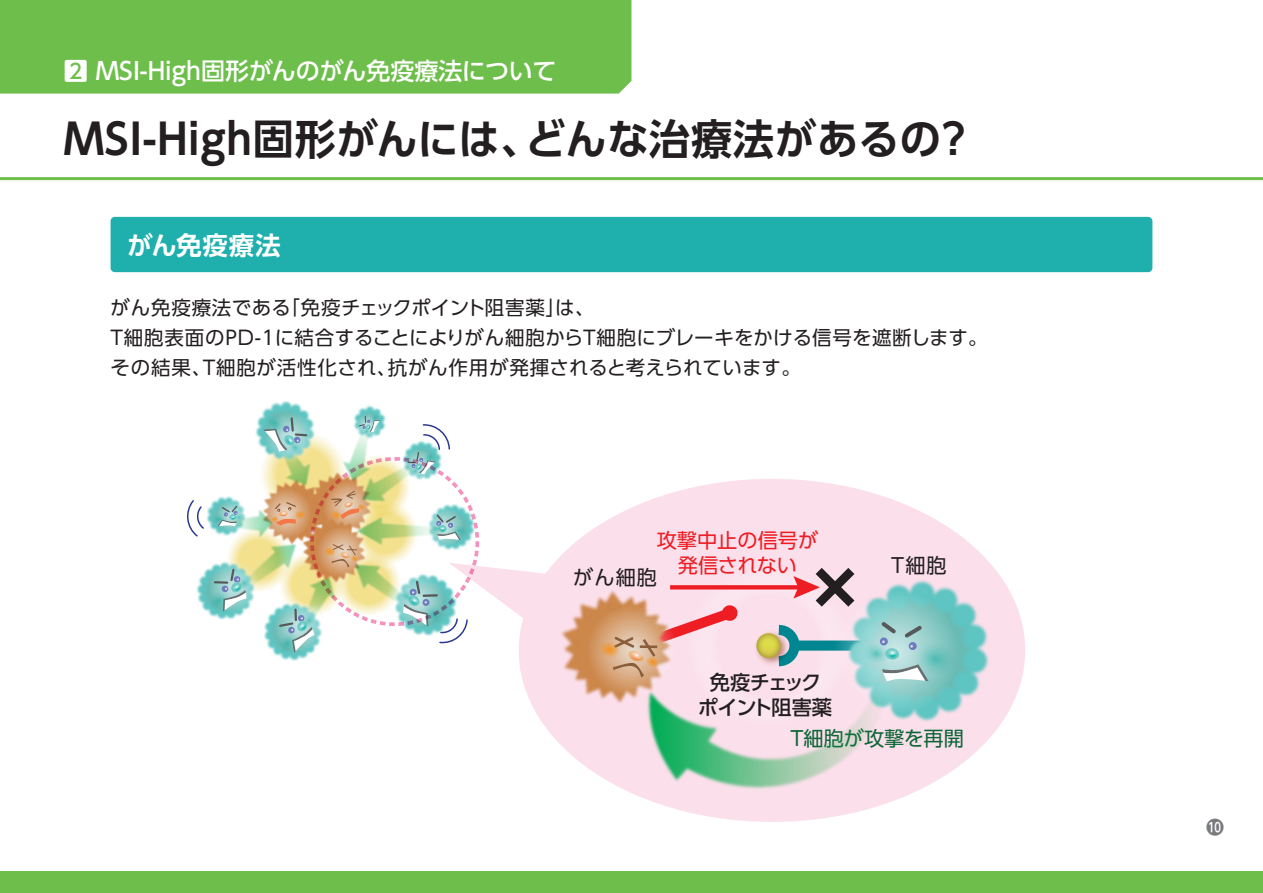
<style>
.page{position:relative;width:1263px;height:893px;background:#fff}
.page>*{position:absolute;margin:0;border:0;box-sizing:border-box;transform-origin:0 0}
.t1{font:700 42px "UD Shin Go Pr 6 De";letter-spacing:.02em;color:#231f20}
.t2{font:700 25.35px "UD Shin Go Pr 6 De";letter-spacing:.03em;color:#fff}
.t3{font:500 24px "UD Shin Go Pr 6";color:#fff}
.t4{font:20.1px/24.5px "UD Shin Go Pr 6";color:#ee1d23;text-align:center}
.t5{font:500 20.1px/24.5px "UD Shin Go Pr 6";letter-spacing:-.06em;color:#231f20;text-align:center}
.t6{font:20.1px "UD Shin Go Pr 6";color:#0c6638}
.t7{font:20.1px "UD Shin Go Pr 6";letter-spacing:.05em;color:#231f20}
.t8{font:19.5px/30px "UD Shin Go Pr 6";letter-spacing:.02em;color:#231f20}
</style>
<div class="page">
<div style="left:0;top:872px;width:1263px;height:21px;background:#6dbe4b"></div>
<hr style="left:0;top:177px;width:1263px;height:3px;background:#6dbe4b">
<div style="left:111px;top:217px;width:1041px;height:55px;background:#1fb0ae;border-radius:4px"></div>
<div style="left:519px;top:479px;width:506px;height:343px;background:#fbdfeb;border-radius:50%"></div>
<svg style="left:724px;top:585px;width:45px;height:4px"></svg>
<img style="left:948px;top:529px;width:77px;height:245px">
<svg style="left:769px;top:559px;width:189px;height:156px"></svg>
<img style="left:519px;top:544px;width:204px;height:208px">
<svg style="left:586px;top:601px;width:152px;height:95px"></svg>
<img style="left:596px;top:639px;width:345px;height:183px">
<img style="left:751px;top:628px;width:40px;height:41px">
<svg style="left:756px;top:633px;width:25px;height:25px"></svg>
<img style="left:519px;top:544px;width:8px;height:19px">
<img style="left:424px;top:424px;width:50px;height:96px">
<img style="left:367px;top:405px;width:57px;height:105px">
<img style="left:374px;top:510px;width:98px;height:10px">
<img style="left:255px;top:401px;width:112px;height:79px">
<svg style="left:263px;top:412px;width:53px;height:51px"></svg>
<img style="left:274px;top:654px;width:35px;height:7px">
<svg style="left:186px;top:480px;width:188px;height:174px"></svg>
<img style="left:342px;top:520px;width:138px;height:134px">
<svg style="left:389px;top:563px;width:163px;height:81px"></svg>
<div style="left:310px;top:457px;width:169px;height:169px;border:4px dashed #f393be;border-radius:50%"></div>
<div style="left:0;top:0;width:631px;height:94px;background:#6dbe4b"></div>
<p class="t3" style="left:64px;top:52px;width:494px">2 MSI-High固形がんのがん免疫療法について</p>
<h1 class="t1" style="left:64px;top:105px;width:912px">MSI-High固形がんには、どんな治療法があるの？</h1>
<p class="t2" style="left:127px;top:225px;width:155px">がん免疫療法</p>
<p class="t8" style="left:111px;top:292px;width:879px">がん免疫療法である「免疫チェックポイント阻害薬」は、<br>T細胞表面のPD-1に結合することによりがん細胞からT細胞にブレーキをかける信号を遮断します。その結果、T細胞が活性化され、抗がん作用が発揮されると考えられています。</p>
<p class="t4" style="left:657px;top:528px;width:163px">攻撃中止の信号が発信されない</p>
<p class="t7" style="left:573px;top:561px;width:85px">がん細胞</p>
<p class="t5" style="left:698px;top:670px;width:136px">免疫チェックポイント阻害薬</p>
<p class="t7" style="left:891px;top:549px;width:57px">T細胞</p>
<p class="t6" style="left:790px;top:722px;width:175px">T細胞が攻撃を再開</p>
</div>
